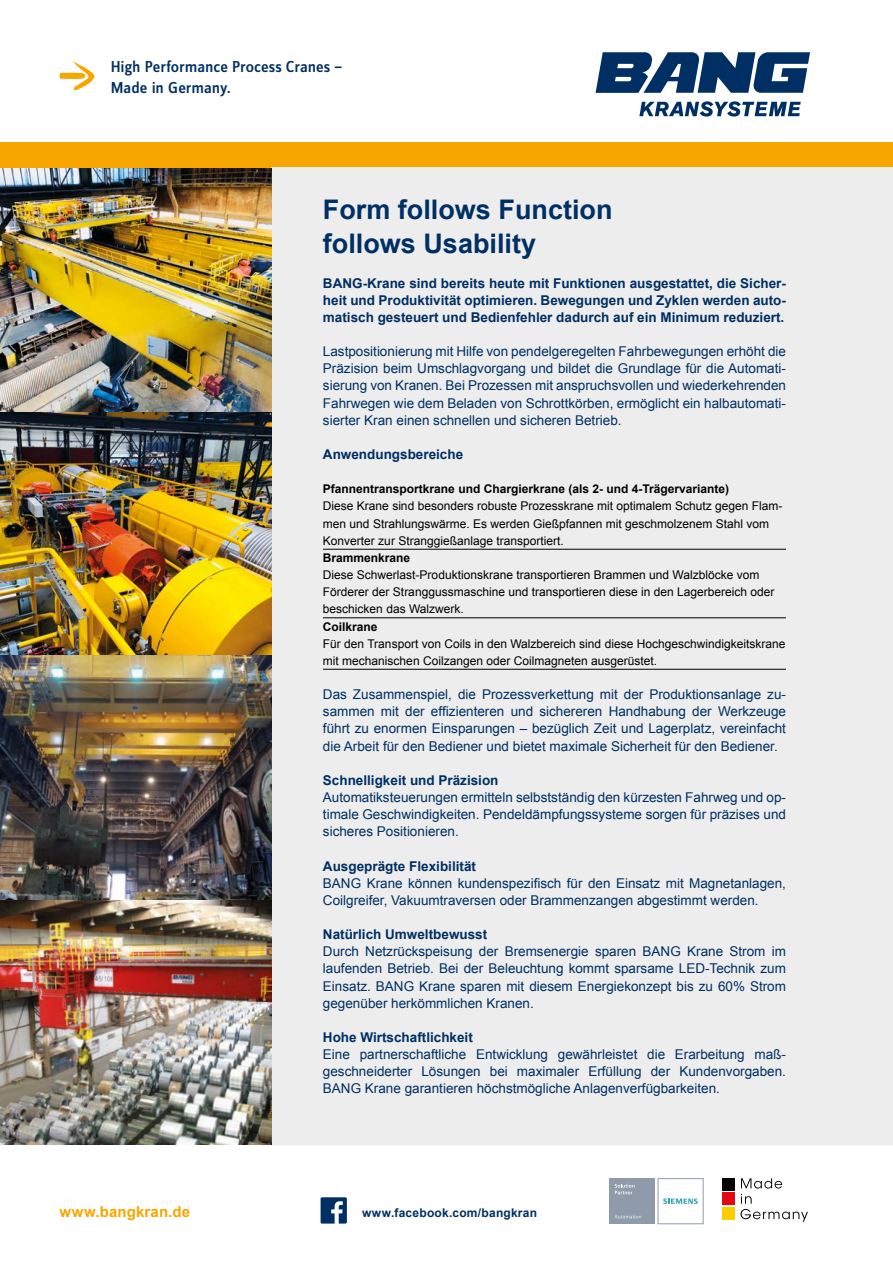
<style>
.page{position:relative;width:893px;height:1263px;background:#fff}
.page>*{position:absolute;margin:0;border:0;box-sizing:border-box;transform-origin:0 0}
.t1{font:700 27px/34.3px "Arial";color:#002f63}
.t2{font:500 16.5px/20.2px "Zine Sans Dis";letter-spacing:-.005em;color:#002f63}
.t3{font:700 15px "Arial";letter-spacing:.01em;color:#f7a600}
.t4{font:13.5px/17.1px "Arial";color:#002f63;text-align:justify}
.t5{font:700 13.5px/17.1px "Arial";color:#002f63;text-align:justify}
.t6{font:12px/17.1px "Arial";color:#000}
.t7{font:700 12px "Arial";color:#000}
.t8{font:700 12px "Arial";letter-spacing:.02em;color:#002f63}
</style>
<div class="page">
<div style="left:0;top:142px;width:893px;height:26px;background:#f7a600"></div>
<svg style="left:596px;top:52px;width:214px;height:41px"></svg>
<svg style="left:639px;top:101px;width:162px;height:16px"></svg>
<div style="left:658px;top:1178px;width:45px;height:46px;background:#fff;border:1px solid #8f9baa"></div>
<svg style="left:663px;top:1198px;width:35px;height:6px"></svg>
<div style="left:609px;top:1178px;width:46px;height:46px;background:#8f9baa"></div>
<svg style="left:615px;top:1184px;width:19px;height:10px"></svg>
<svg style="left:615px;top:1215px;width:26px;height:3px"></svg>
<div style="left:722px;top:1178px;width:12px;height:13px;background:#000"></div>
<div style="left:722px;top:1193px;width:12px;height:12px;background:#e30613"></div>
<div style="left:722px;top:1207px;width:12px;height:12px;background:#fc0"></div>
<svg style="left:740px;top:1194px;width:68px;height:28px"></svg>
<svg style="left:741px;top:1178px;width:41px;height:10px"></svg>
<svg style="left:321px;top:1197px;width:26px;height:26px"></svg>
<svg style="left:59px;top:61px;width:36px;height:30px"></svg>
<div style="left:271px;top:168px;width:622px;height:977px;background:#ededed"></div>
<hr style="left:323px;top:549px;width:463px;height:1px;background:#000">
<hr style="left:323px;top:617px;width:463px;height:1px;background:#000">
<hr style="left:323px;top:669px;width:463px;height:1px;background:#000">
<img style="left:0;top:168px;width:271px;height:244px">
<img style="left:0;top:412px;width:271px;height:244px">
<img style="left:0;top:899px;width:271px;height:246px">
<img style="left:0;top:656px;width:271px;height:243px">
<p class="t2" style="left:111px;top:57px;width:233px">High Performance Process Cranes —<br>Made in Germany.</p>
<h1 class="t1" style="left:323px;top:193px;width:291px">Form follows Function follows Usability</h1>
<p class="t5" style="left:323px;top:275px;width:465px">BANG-Krane sind bereits heute mit Funktionen ausgestattet, die Sicher&shy;heit und Produktivität optimieren. Bewegungen und Zyklen werden auto&shy;matisch gesteuert und Bedienfehler dadurch auf ein Minimum reduziert.</p>
<p class="t4" style="left:323px;top:343px;width:465px">Lastpositionierung mit Hilfe von pendelgeregelten Fahrbewegungen erhöht die Präzision beim Umschlagvorgang und bildet die Grundlage für die Automati&shy;sierung von Kranen. Bei Prozessen mit anspruchsvollen und wiederkehrenden Fahrwegen wie dem Beladen von Schrottkörben, ermöglicht ein halbautomati&shy;sierter Kran einen schnellen und sicheren Betrieb.</p>
<p class="t5" style="left:323px;top:446px;width:142px">Anwendungsbereiche</p>
<p class="t7" style="left:323px;top:481px;width:408px">Pfannentransportkrane und Chargierkrane (als 2- und 4-Trägervariante)</p>
<p class="t6" style="left:323px;top:498px;width:461px">Diese Krane sind besonders robuste Prozesskrane mit optimalem Schutz gegen Flam&shy;men und Strahlungswärme. Es werden Gießpfannen mit geschmolzenem Stahl vom<br>Konverter zur Stranggießanlage transportiert.</p>
<p class="t7" style="left:323px;top:550px;width:89px">Brammenkrane</p>
<p class="t6" style="left:323px;top:566px;width:453px">Diese Schwerlast-Produktionskrane transportieren Brammen und Walzblöcke vom<br>Förderer der Stranggussmaschine und transportieren diese in den Lagerbereich oder beschicken das Walzwerk.</p>
<p class="t7" style="left:323px;top:618px;width:56px">Coilkrane</p>
<p class="t6" style="left:323px;top:635px;width:464px">Für den Transport von Coils in den Walzbereich sind diese Hochgeschwindigkeitskrane mit mechanischen Coilzangen oder Coilmagneten ausgerüstet.</p>
<p class="t4" style="left:323px;top:686px;width:465px">Das Zusammenspiel, die Prozessverkettung mit der Produktionsanlage zu&shy;sammen mit der effizienteren und sichereren Handhabung der Werkzeuge führt zu enormen Einsparungen – bezüglich Zeit und Lagerplatz, vereinfacht die Arbeit für den Bediener und bietet maximale Sicherheit für den Bediener.</p>
<p class="t5" style="left:323px;top:772px;width:177px">Schnelligkeit und Präzision</p>
<p class="t4" style="left:323px;top:789px;width:465px">Automatiksteuerungen ermitteln selbstständig den kürzesten Fahrweg und op&shy;timale Geschwindigkeiten. Pendeldämpfungssysteme sorgen für präzises und sicheres Positionieren.</p>
<p class="t5" style="left:323px;top:858px;width:155px">Ausgeprägte Flexibilität</p>
<p class="t4" style="left:323px;top:874px;width:465px">BANG Krane können kundenspezifisch für den Einsatz mit Magnetanlagen,<br>Coilgreifer, Vakuumtraversen oder Brammenzangen abgestimmt werden.</p>
<p class="t5" style="left:323px;top:926px;width:166px">Natürlich Umweltbewusst</p>
<p class="t4" style="left:323px;top:943px;width:465px">Durch Netzrückspeisung der Bremsenergie sparen BANG Krane Strom im laufenden Betrieb. Bei der Beleuchtung kommt sparsame LED-Technik zum Einsatz. BANG Krane sparen mit diesem Energiekonzept bis zu 60% Strom gegenüber herkömmlichen Kranen.</p>
<p class="t5" style="left:323px;top:1029px;width:151px">Hohe Wirtschaftlichkeit</p>
<p class="t4" style="left:323px;top:1046px;width:465px">Eine partnerschaftliche Entwicklung gewährleistet die Erarbeitung maß&shy;geschneiderter Lösungen bei maximaler Erfüllung der Kundenvorgaben.<br>BANG Krane garantieren höchstmögliche Anlagenverfügbarkeiten.</p>
<p class="t3" style="left:60px;top:1201px;width:132px">www.bangkran.de</p>
<p class="t8" style="left:362px;top:1204px;width:177px">www.facebook.com/bangkran</p>
</div>
